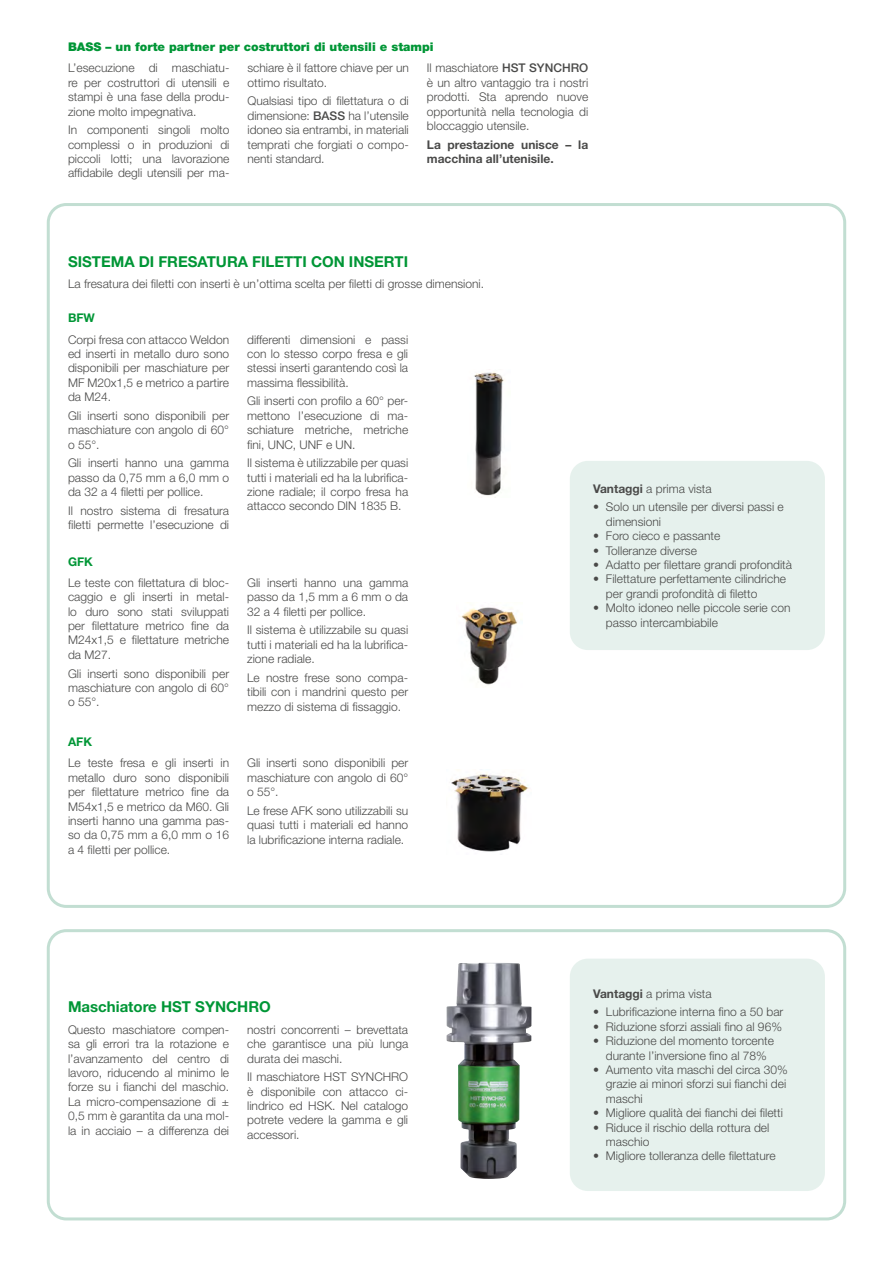
<style>
.page{position:relative;width:893px;height:1263px;background:#fff}
.page>*{position:absolute;margin:0;border:0;box-sizing:border-box;transform-origin:0 0}
.t1{font:700 15px "Helvetica Neue LT Std";color:#009636}
.t2{font:300 12px/14.4px "Helvetica Neue LT Std";color:#4a4a49;text-align:justify}
.t3{font:900 12px "Helvetica Neue LT Std";color:#009636}
.t4{font:700 12px/14.4px "Helvetica Neue LT Std";color:#4a4a49}
.t5{font:700 12px "Helvetica Neue LT Std";color:#009636}
.s1{font-weight:500}
.s2{font-weight:700}
</style>
<div class="page">
<div style="left:47px;top:203px;width:799px;height:705px;border:3px solid #c2ded2;border-radius:18px"></div>
<img style="left:446px;top:963px;width:86px;height:216px">
<div style="left:47px;top:929px;width:799px;height:291px;border:3px solid #c2ded2;border-radius:18px"></div>
<img style="left:474px;top:372px;width:30px;height:124px">
<img style="left:460px;top:607px;width:58px;height:78px">
<img style="left:451px;top:774px;width:78px;height:78px">
<div style="left:570px;top:461px;width:255px;height:189px;background:#e6f1ed;border-radius:18px"></div>
<div style="left:570px;top:958px;width:255px;height:233px;background:#e6f1ed;border-radius:18px"></div>
<p class="t3" style="left:68px;top:40px;width:367px">BASS – un forte partner per costruttori di utensili e stampi</p>
<p class="t2" style="left:68px;top:61px;width:163px">L’esecuzione di maschiatu&shy;re per costruttori di utensili e stampi è una fase della produ&shy;zione molto impegnativa.</p>
<p class="t2" style="left:68px;top:123px;width:163px">In componenti singoli molto complessi o in produzioni di piccoli lotti; una lavorazione affidabile degli utensili per ma-</p>
<p class="t2" style="left:247px;top:61px;width:163px">schiare è il fattore chiave per un ottimo risultato.</p>
<p class="t2" style="left:247px;top:94px;width:163px">Qualsiasi tipo di filettatura o di dimensione: <span class="s1">BASS</span> ha l’utensile idoneo sia entrambi, in materiali temprati che forgiati o compo&shy;nenti standard.</p>
<p class="t2" style="left:427px;top:61px;width:163px">Il maschiatore <span class="s1">HST SYNCHRO </span>è un altro vantaggio tra i nostri prodotti. Sta aprendo nuove opportunità nella tecnologia di bloccaggio utensile.</p>
<p class="t4" style="left:427px;top:137px;width:163px">La prestazione unisce – la macchina all’utenisile.</p>
<p class="t1" style="left:68px;top:252px;width:342px">SISTEMA DI FRESATURA FILETTI CON INSERTI</p>
<p class="t2" style="left:68px;top:276px;width:418px">La fresatura dei filetti con inserti è un’ottima scelta per filetti di grosse dimensioni.</p>
<p class="t5" style="left:68px;top:310px;width:28px">BFW</p>
<p class="t2" style="left:68px;top:332px;width:163px">Corpi fresa con attacco Weldon ed inserti in metallo duro sono disponibili per maschiature per MF M20x1,5 e metrico a partire da M24.</p>
<p class="t2" style="left:68px;top:408px;width:163px">Gli inserti sono disponibili per maschiature con angolo di 60° o 55°.</p>
<p class="t2" style="left:68px;top:455px;width:163px">Gli inserti hanno una gamma passo da 0,75 mm a 6,0 mm o da 32 a 4 filetti per pollice.</p>
<p class="t2" style="left:68px;top:503px;width:163px">Il nostro sistema di fresatura filetti permette l’esecuzione di</p>
<p class="t5" style="left:68px;top:554px;width:26px">GFK</p>
<p class="t2" style="left:68px;top:575px;width:163px">Le teste con filettatura di bloc&shy;caggio e gli inserti in metal&shy;lo duro sono stati sviluppati per filettature metrico fine da M24x1,5 e filettature metriche da M27.</p>
<p class="t2" style="left:68px;top:666px;width:163px">Gli inserti sono disponibili per maschiature con angolo di 60° o 55°.</p>
<p class="t2" style="left:247px;top:332px;width:163px">differenti dimensioni e passi con lo stesso corpo fresa e gli stessi inserti garantendo così la massima flessibilità.</p>
<p class="t2" style="left:247px;top:394px;width:163px">Gli inserti con profilo a 60° per&shy;mettono l’esecuzione di ma&shy;schiature metriche, metriche fini, UNC, UNF e UN.</p>
<p class="t2" style="left:247px;top:455px;width:163px">Il sistema è utilizzabile per quasi tutti i materiali ed ha la lubrifica&shy;zione radiale; il corpo fresa ha attacco secondo DIN 1835 B.</p>
<p class="t2" style="left:247px;top:575px;width:163px">Gli inserti hanno una gamma passo da 1,5 mm a 6 mm o da 32 a 4 filetti per pollice.</p>
<p class="t2" style="left:247px;top:623px;width:163px">Il sistema è utilizzabile su quasi tutti i materiali ed ha la lubrifica&shy;zione radiale.</p>
<p class="t2" style="left:247px;top:670px;width:163px">Le nostre frese sono compa&shy;tibili con i mandrini questo per mezzo di sistema di fissaggio.</p>
<p class="t5" style="left:68px;top:734px;width:25px">AFK</p>
<p class="t2" style="left:68px;top:756px;width:163px">Le teste fresa e gli inserti in metallo duro sono disponibili per filettature metrico fine da M54x1,5 e metrico da M60. Gli inserti hanno una gamma pas&shy;so da 0,75 mm a 6,0 mm o 16 a 4 filetti per pollice.</p>
<p class="t2" style="left:247px;top:756px;width:163px">Gli inserti sono disponibili per maschiature con angolo di 60° o 55°.</p>
<p class="t2" style="left:247px;top:803px;width:163px">Le frese AFK sono utilizzabili su quasi tutti i materiali ed hanno la lubrificazione interna radiale.</p>
<p class="t1" style="left:68px;top:998px;width:204px">Maschiatore HST SYNCHRO</p>
<p class="t2" style="left:68px;top:1022px;width:163px">Questo maschiatore compen&shy;sa gli errori tra la rotazione e l’avanzamento del centro di lavoro, riducendo al minimo le forze su i fianchi del maschio.<br>La micro-compensazione di ± 0,5 mm è garantita da una mol&shy;la in acciaio – a differenza dei</p>
<p class="t2" style="left:247px;top:1022px;width:163px">nostri concorrenti – brevettata che garantisce una più lunga durata dei maschi.</p>
<p class="t2" style="left:247px;top:1069px;width:163px">Il maschiatore HST SYNCHRO è disponibile con attacco ci&shy;lindrico ed HSK. Nel catalogo potrete vedere la gamma e gli accessori.</p>
<p class="t2" style="left:593px;top:481px;width:120px"><span class="s2">Vantaggi</span> a prima vista</p>
<p class="t2" style="left:606px;top:500px;width:179px;text-indent:-13px">• Solo un utensile per diversi passi e dimensioni</p>
<p class="t2" style="left:593px;top:528px;width:129px">• Foro cieco e passante</p>
<p class="t2" style="left:593px;top:543px;width:105px">• Tolleranze diverse</p>
<p class="t2" style="left:593px;top:557px;width:200px">• Adatto per filettare grandi profondità</p>
<p class="t2" style="left:606px;top:572px;width:182px;text-indent:-13px">• Filettature perfettamente cilindriche per grandi profondità di filetto</p>
<p class="t2" style="left:606px;top:600px;width:186px;text-indent:-13px">• Molto idoneo nelle piccole serie con passo intercambiabile</p>
<p class="t2" style="left:593px;top:986px;width:120px"><span class="s2">Vantaggi</span> a prima vista</p>
<p class="t2" style="left:593px;top:1005px;width:192px">• Lubrificazione interna fino a 50 bar</p>
<p class="t2" style="left:593px;top:1019px;width:190px">• Riduzione sforzi assiali fino al 96%</p>
<p class="t2" style="left:593px;top:1033px;width:182px;text-align:center">• Riduzione del momento torcente durante l’inversione fino al 78%</p>
<p class="t2" style="left:606px;top:1062px;width:183px;text-align:left;text-indent:-13px">• Aumento vita maschi del circa 30% grazie ai minori sforzi sui fianchi dei maschi</p>
<p class="t2" style="left:593px;top:1105px;width:191px">• Migliore qualità dei fianchi dei filetti</p>
<p class="t2" style="left:606px;top:1120px;width:165px;text-indent:-13px">• Riduce il rischio della rottura del maschio</p>
<p class="t2" style="left:593px;top:1149px;width:184px">• Migliore tolleranza delle filettature</p>
</div>
